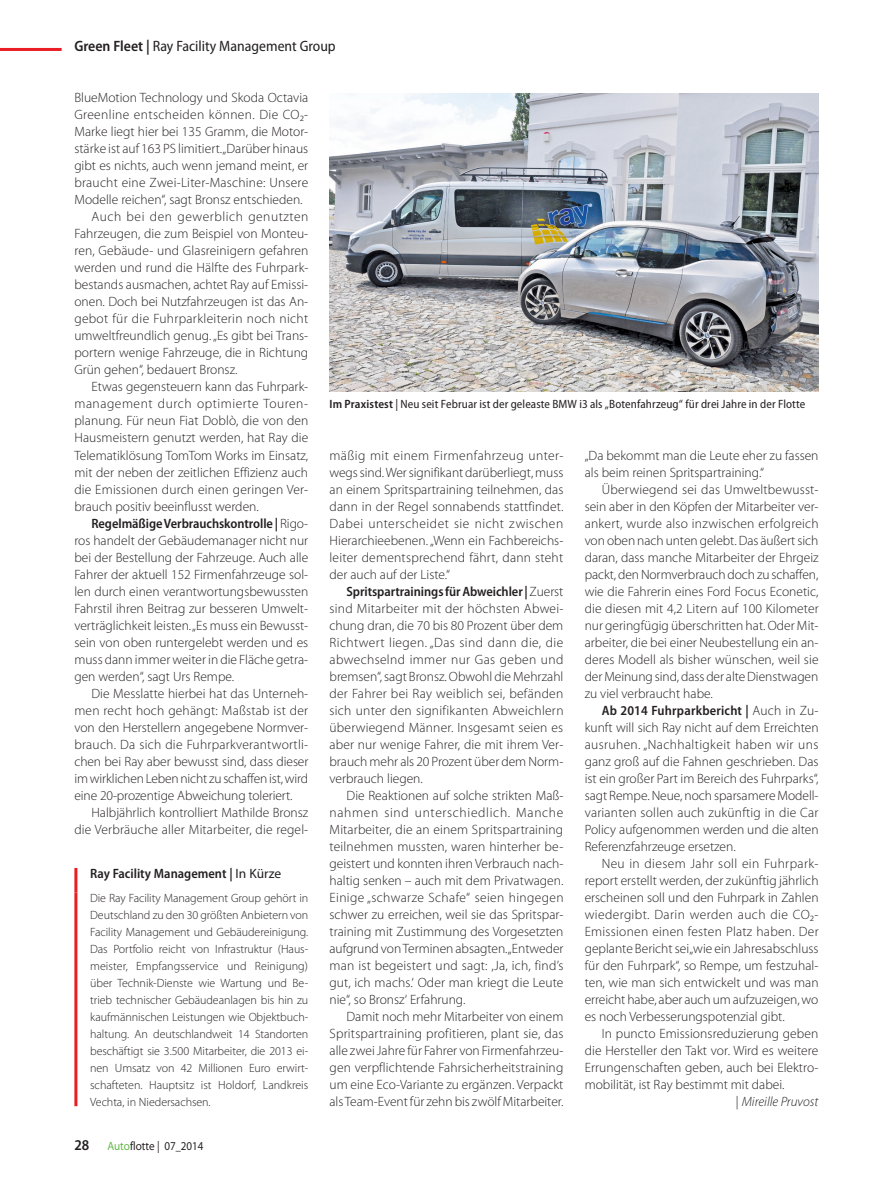
<style>
.page{position:relative;width:893px;height:1187px;background:#fff}
.page>*{position:absolute;margin:0;border:0;box-sizing:border-box;transform-origin:0 0}
.Rubrik_x{font:semi-condensed 15px "Myriad Pro";color:#231f20}
.Grundtext_Einzug{font:300 13.5px/17px "Myriad Pro";color:#231f20;text-align:justify}
.Box_Überschrift_ohne{font:600 semi-condensed 13.5px "Myriad Pro";color:#231f20}
.Grundtext_Einzug-2{font:italic 300 13.5px "Myriad Pro";color:#231f20}
.Grundtext_Box_In_Kue{font:300 12px/17px "Myriad Pro";color:#231f20;text-align:justify}
.Bildunterschrift_x{font:semi-condensed 12px "Myriad Pro";letter-spacing:.01em;color:#231f20}
.t1{font:semi-expanded 12px "Myriad Pro";color:#231f20;scale:.85 1}
.s1{font-weight:600}
.s2{font-weight:600;font-stretch:semi-condensed}
.s3{font-weight:400;font-stretch:normal}
.s4{font-weight:600;font-stretch:semi-condensed;font-size:15px}
.s5{color:#60b745}
.s6{font-style:normal}
</style>
<div class="page">
<img style="left:330px;top:94px;width:489px;height:297px">
<hr style="left:74px;top:867px;width:3px;height:25px;background:#e91d23">
<hr style="left:74px;top:892px;width:3px;height:214px;background:#e91d23">
<hr style="left:0;top:48px;width:62px;height:3px;background:#e91d23">
<p class="Rubrik_x" style="left:74px;top:38px;width:263px"><span class="s1">Green Fleet |</span> Ray Facility Management Group</p>
<p class="Grundtext_Einzug" style="left:74px;top:89px;width:235px">BlueMotion Technology und Skoda Octavia Greenline entscheiden können. Die CO2- Marke liegt hier bei 135 Gramm, die Motor&shy;stärke ist auf 163 PS limitiert. „Darüber hinaus gibt es nichts, auch wenn jemand meint, er braucht eine Zwei-Liter-Maschine: Unsere Modelle reichen“, sagt Bronsz entschieden.</p>
<p class="Grundtext_Einzug" style="left:74px;top:208px;width:236px;text-indent:17px">Auch bei den gewerblich genutzten Fahrzeugen, die zum Beispiel von Monteu&shy;ren, Gebäude- und Glasreinigern gefahren werden und rund die Hälfte des Fuhrpark&shy;bestands ausmachen, achtet Ray auf Emissi&shy;onen. Doch bei Nutzfahrzeugen ist das An&shy;gebot für die Fuhrparkleiterin noch nicht umweltfreundlich genug. „Es gibt bei Trans&shy;portern wenige Fahrzeuge, die in Richtung Grün gehen“, bedauert Bronsz.</p>
<p class="Grundtext_Einzug" style="left:74px;top:378px;width:235px;text-indent:17px">Etwas gegensteuern kann das Fuhrpark&shy;management durch optimierte Touren&shy;planung. Für neun Fiat Doblò, die von den Hausmeistern genutzt werden, hat Ray die Telematiklösung TomTom Works im Einsatz, mit der neben der zeitlichen Effizienz auch die Emissionen durch einen geringen Ver&shy;brauch positiv beeinflusst werden.</p>
<p class="Grundtext_Einzug" style="left:74px;top:514px;width:235px;text-indent:17px"><span class="s2">Regelmäßige Verbrauchskontrolle |</span> Rigo&shy;ros handelt der Gebäudemanager nicht nur bei der Bestellung der Fahrzeuge. Auch alle Fahrer der aktuell 152 Firmenfahrzeuge sol&shy;len durch einen verantwortungsbewussten Fahrstil ihren Beitrag zur besseren Umwelt&shy;verträglichkeit leisten. „Es muss ein Bewusst&shy;sein von oben runtergelebt werden und es muss dann immer weiter in die Fläche getra&shy;gen werden“, sagt Urs Rempe.</p>
<p class="Grundtext_Einzug" style="left:74px;top:684px;width:235px;text-indent:17px">Die Messlatte hierbei hat das Unterneh&shy;men recht hoch gehängt: Maßstab ist der von den Herstellern angegebene Normver&shy;brauch. Da sich die Fuhrparkverantwortli&shy;chen bei Ray aber bewusst sind, dass dieser im wirklichen Leben nicht zu schaffen ist, wird eine 20-prozentige Abweichung toleriert.</p>
<p class="Grundtext_Einzug" style="left:74px;top:803px;width:235px;text-align:right">Halbjährlich kontrolliert Mathilde Bronsz die Verbräuche aller Mitarbeiter, die regel-</p>
<p class="Box_Überschrift_ohne" style="left:90px;top:866px;width:193px">Ray Facility Management | <span class="s3">In Kürze</span></p>
<p class="Grundtext_Box_In_Kue" style="left:90px;top:889px;width:220px">Die Ray Facility Management Group gehört in Deutschland zu den 30 größten Anbietern von Facility Management und Gebäudereinigung.<br>Das Portfolio reicht von Infrastruktur (Haus&shy;meister, Empfangsservice und Reinigung) über Technik-Dienste wie Wartung und Be&shy;trieb technischer Gebäudeanlagen bis hin zu kaufmännischen Leistungen wie Objektbuch&shy;haltung. An deutschlandweit 14 Standorten beschäftigt sie 3.500 Mitarbeiter, die 2013 ei&shy;nen Umsatz von 42 Millionen Euro erwirt&shy;schafteten. Hauptsitz ist Holdorf, Landkreis Vechta, in Niedersachsen.</p>
<p class="t1" style="left:74px;top:1139px;width:153px"><span class="s4">28</span> <span class="s5">Auto</span>flotte | 07_2014</p>
<p class="Bildunterschrift_x" style="left:330px;top:398px;width:477px"><span class="s1">Im Praxistest</span> | Neu seit Februar ist der geleaste BMW i3 als „Botenfahrzeug“ für drei Jahre in der Flotte</p>
<p class="Grundtext_Einzug" style="left:330px;top:446px;width:235px">mäßig mit einem Firmenfahrzeug unter&shy;wegs sind. Wer signifikant darüberliegt, muss an einem Spritspartraining teilnehmen, das dann in der Regel sonnabends stattfindet.<br>Dabei unterscheidet sie nicht zwischen Hierarchieebenen. „Wenn ein Fachbereichs&shy;leiter dementsprechend fährt, dann steht der auch auf der Liste.“</p>
<p class="Grundtext_Einzug" style="left:330px;top:582px;width:235px;text-indent:17px"><span class="s2">Spritspartrainings für Abweichler |</span> Zuerst sind Mitarbeiter mit der höchsten Abwei&shy;chung dran, die 70 bis 80 Prozent über dem Richtwert liegen. „Das sind dann die, die abwechselnd immer nur Gas geben und bremsen“, sagt Bronsz. Obwohl die Mehrzahl der Fahrer bei Ray weiblich sei, befänden sich unter den signifikanten Abweichlern überwiegend Männer. Insgesamt seien es aber nur wenige Fahrer, die mit ihrem Ver&shy;brauch mehr als 20 Prozent über dem Norm&shy;verbrauch liegen.</p>
<p class="Grundtext_Einzug" style="left:330px;top:786px;width:236px;text-indent:17px">Die Reaktionen auf solche strikten Maß&shy;nahmen sind unterschiedlich. Manche Mitarbeiter, die an einem Spritspartraining teilnehmen mussten, waren hinterher be&shy;geistert und konnten ihren Verbrauch nach&shy;haltig senken – auch mit dem Privatwagen.<br>Einige „schwarze Schafe“ seien hingegen schwer zu erreichen, weil sie das Spritspar&shy;training mit Zustimmung des Vorgesetzten aufgrund von Terminen absagten. „Entweder man ist begeistert und sagt: ,Ja, ich, find’s gut, ich machs.‘ Oder man kriegt die Leute nie“, so Bronsz‘ Erfahrung.</p>
<p class="Grundtext_Einzug" style="left:330px;top:1007px;width:235px;text-indent:17px">Damit noch mehr Mitarbeiter von einem Spritspartraining profitieren, plant sie, das alle zwei Jahre für Fahrer von Firmenfahrzeu&shy;gen verpflichtende Fahrsicherheitstraining um eine Eco-Variante zu ergänzen. Verpackt als Team-Event für zehn bis zwölf Mitarbeiter.</p>
<p class="Grundtext_Einzug" style="left:585px;top:446px;width:235px">„Da bekommt man die Leute eher zu fassen als beim reinen Spritspartraining.“</p>
<p class="Grundtext_Einzug" style="left:585px;top:480px;width:235px;text-indent:17px">Überwiegend sei das Umweltbewusst&shy;sein aber in den Köpfen der Mitarbeiter ver&shy;ankert, wurde also inzwischen erfolgreich von oben nach unten gelebt. Das äußert sich daran, dass manche Mitarbeiter der Ehrgeiz packt, den Normverbrauch doch zu schaffen, wie die Fahrerin eines Ford Focus Econetic, die diesen mit 4,2 Litern auf 100 Kilometer nur geringfügig überschritten hat. Oder Mit&shy;arbeiter, die bei einer Neubestellung ein an&shy;deres Modell als bisher wünschen, weil sie der Meinung sind, dass der alte Dienstwagen zu viel verbraucht habe.</p>
<p class="Grundtext_Einzug" style="left:585px;top:701px;width:235px;text-indent:17px"><span class="s2">Ab 2014 Fuhrparkbericht |</span> Auch in Zu&shy;kunft will sich Ray nicht auf dem Erreichten ausruhen. „Nachhaltigkeit haben wir uns ganz groß auf die Fahnen geschrieben. Das ist ein großer Part im Bereich des Fuhrparks“, sagt Rempe. Neue, noch sparsamere Modell&shy;varianten sollen auch zukünftig in die Car Policy aufgenommen werden und die alten Referenzfahrzeuge ersetzen.</p>
<p class="Grundtext_Einzug" style="left:585px;top:854px;width:235px;text-indent:17px">Neu in diesem Jahr soll ein Fuhrpark&shy;report erstellt werden, der zukünftig jährlich erscheinen soll und den Fuhrpark in Zahlen wiedergibt. Darin werden auch die CO2- Emissionen einen festen Platz haben. Der geplante Bericht sei „wie ein Jahresabschluss für den Fuhrpark“, so Rempe, um festzuhal&shy;ten, wie man sich entwickelt und was man erreicht habe, aber auch um aufzuzeigen, wo es noch Verbesserungspotenzial gibt.</p>
<p class="Grundtext_Einzug" style="left:585px;top:1024px;width:235px;text-indent:17px">In puncto Emissionsreduzierung geben die Hersteller den Takt vor. Wird es weitere Errungenschaften geben, auch bei Elektro&shy;mobilität, ist Ray bestimmt mit dabei.</p>
<p class="Grundtext_Einzug-2" style="left:736px;top:1094px;width:84px"><span class="s6">|</span> Mireille Pruvost</p>
</div>
